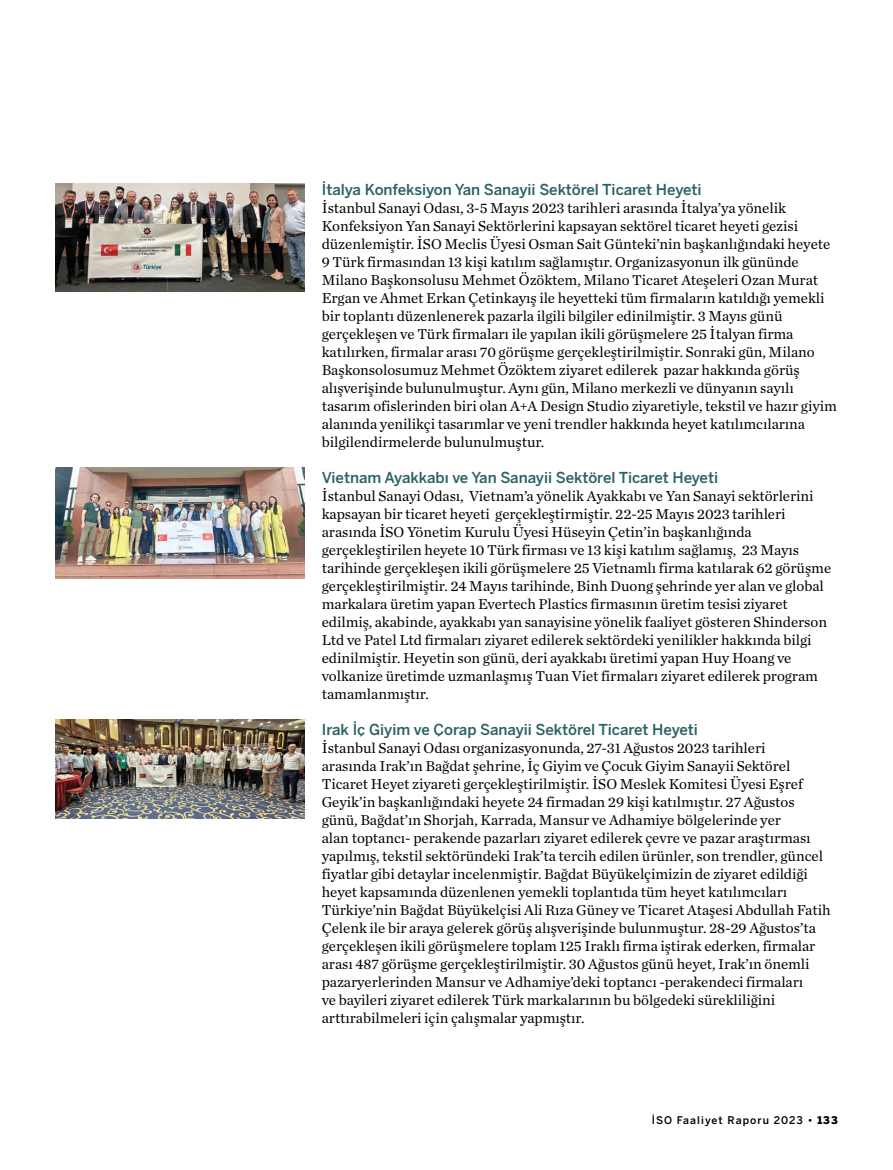
<style>
.page{position:relative;width:893px;height:1170px;background:#fff}
.page>*{position:absolute;margin:0;border:0;box-sizing:border-box;transform-origin:0 0}
.t1{font:15px/18px "Chronicle Text G1";letter-spacing:-.005em;color:#000}
.t2{font:500 15px "Benton Sans";letter-spacing:-.005em;color:#2b6261}
.t3{font:500 10.5px "Benton Sans";letter-spacing:.1em;color:#000}
.s1{font-weight:900}
</style>
<div class="page">
<img style="left:55px;top:184px;width:250px;height:107px">
<img style="left:55px;top:468px;width:250px;height:110px">
<img style="left:55px;top:719px;width:250px;height:99px">
<p class="t2" style="left:322px;top:180px;width:381px">İtalya Konfeksiyon Yan Sanayii Sektörel Ticaret Heyeti</p>
<p class="t1" style="left:322px;top:198px;width:517px">İstanbul Sanayi Odası, 3-5 Mayıs 2023 tarihleri arasında İtalya’ya yönelik Konfeksiyon Yan Sanayi Sektörlerini kapsayan sektörel ticaret heyeti gezisi düzenlemiştir. İSO Meclis Üyesi Osman Sait Günteki’nin başkanlığındaki heyete 9 Türk firmasından 13 kişi katılım sağlamıştır. Organizasyonun ilk gününde Milano Başkonsolusu Mehmet Özöktem, Milano Ticaret Ateşeleri Ozan Murat Ergan ve Ahmet Erkan Çetinkayış ile heyetteki tüm firmaların katıldığı yemekli bir toplantı düzenlenerek pazarla ilgili bilgiler edinilmiştir. 3 Mayıs günü gerçekleşen ve Türk firmaları ile yapılan ikili görüşmelere 25 İtalyan firma katılırken, firmalar arası 70 görüşme gerçekleştirilmiştir. Sonraki gün, Milano Başkonsolosumuz Mehmet Özöktem ziyaret edilerek pazar hakkında görüş alışverişinde bulunulmuştur. Aynı gün, Milano merkezli ve dünyanın sayılı tasarım ofislerinden biri olan A+A Design Studio ziyaretiyle, tekstil ve hazır giyim alanında yenilikçi tasarımlar ve yeni trendler hakkında heyet katılımcılarına bilgilendirmelerde bulunulmuştur.</p>
<p class="t2" style="left:322px;top:468px;width:398px">Vietnam Ayakkabı ve Yan Sanayii Sektörel Ticaret Heyeti</p>
<p class="t1" style="left:322px;top:486px;width:511px">İstanbul Sanayi Odası, Vietnam’a yönelik Ayakkabı ve Yan Sanayi sektörlerini kapsayan bir ticaret heyeti gerçekleştirmiştir. 22-25 Mayıs 2023 tarihleri arasında İSO Yönetim Kurulu Üyesi Hüseyin Çetin’in başkanlığında gerçekleştirilen heyete 10 Türk firması ve 13 kişi katılım sağlamış, 23 Mayıs tarihinde gerçekleşen ikili görüşmelere 25 Vietnamlı firma katılarak 62 görüşme gerçekleştirilmiştir. 24 Mayıs tarihinde, Binh Duong şehrinde yer alan ve global markalara üretim yapan Evertech Plastics firmasının üretim tesisi ziyaret edilmiş, akabinde, ayakkabı yan sanayisine yönelik faaliyet gösteren Shinderson Ltd ve Patel Ltd firmaları ziyaret edilerek sektördeki yenilikler hakkında bilgi edinilmiştir. Heyetin son günü, deri ayakkabı üretimi yapan Huy Hoang ve volkanize üretimde uzmanlaşmış Tuan Viet firmaları ziyaret edilerek program tamamlanmıştır.</p>
<p class="t2" style="left:322px;top:720px;width:378px">Irak İç Giyim ve Çorap Sanayii Sektörel Ticaret Heyeti</p>
<p class="t1" style="left:322px;top:738px;width:510px">İstanbul Sanayi Odası organizasyonunda, 27-31 Ağustos 2023 tarihleri<br>arasında Irak’ın Bağdat şehrine, İç Giyim ve Çocuk Giyim Sanayii Sektörel Ticaret Heyet ziyareti gerçekleştirilmiştir. İSO Meslek Komitesi Üyesi Eşref Geyik’in başkanlığındaki heyete 24 firmadan 29 kişi katılmıştır. 27 Ağustos günü, Bağdat’ın Shorjah, Karrada, Mansur ve Adhamiye bölgelerinde yer<br>alan toptancı- perakende pazarları ziyaret edilerek çevre ve pazar araştırması yapılmış, tekstil sektöründeki Irak’ta tercih edilen ürünler, son trendler, güncel fiyatlar gibi detaylar incelenmiştir. Bağdat Büyükelçimizin de ziyaret edildiği heyet kapsamında düzenlenen yemekli toplantıda tüm heyet katılımcıları Türkiye’nin Bağdat Büyükelçisi Ali Rıza Güney ve Ticaret Ataşesi Abdullah Fatih Çelenk ile bir araya gelerek görüş alışverişinde bulunmuştur. 28-29 Ağustos’ta gerçekleşen ikili görüşmelere toplam 125 Iraklı firma iştirak ederken, firmalar arası 487 görüşme gerçekleştirilmiştir. 30 Ağustos günü heyet, Irak’ın önemli pazaryerlerinden Mansur ve Adhamiye’deki toptancı -perakendeci firmaları<br>ve bayileri ziyaret edilerek Türk markalarının bu bölgedeki sürekliliğini arttırabilmeleri için çalışmalar yapmıştır.</p>
<p class="t3" style="left:652px;top:1113px;width:187px">İSO Faaliyet Raporu 2023 • <span class="s1">133</span></p>
</div>
